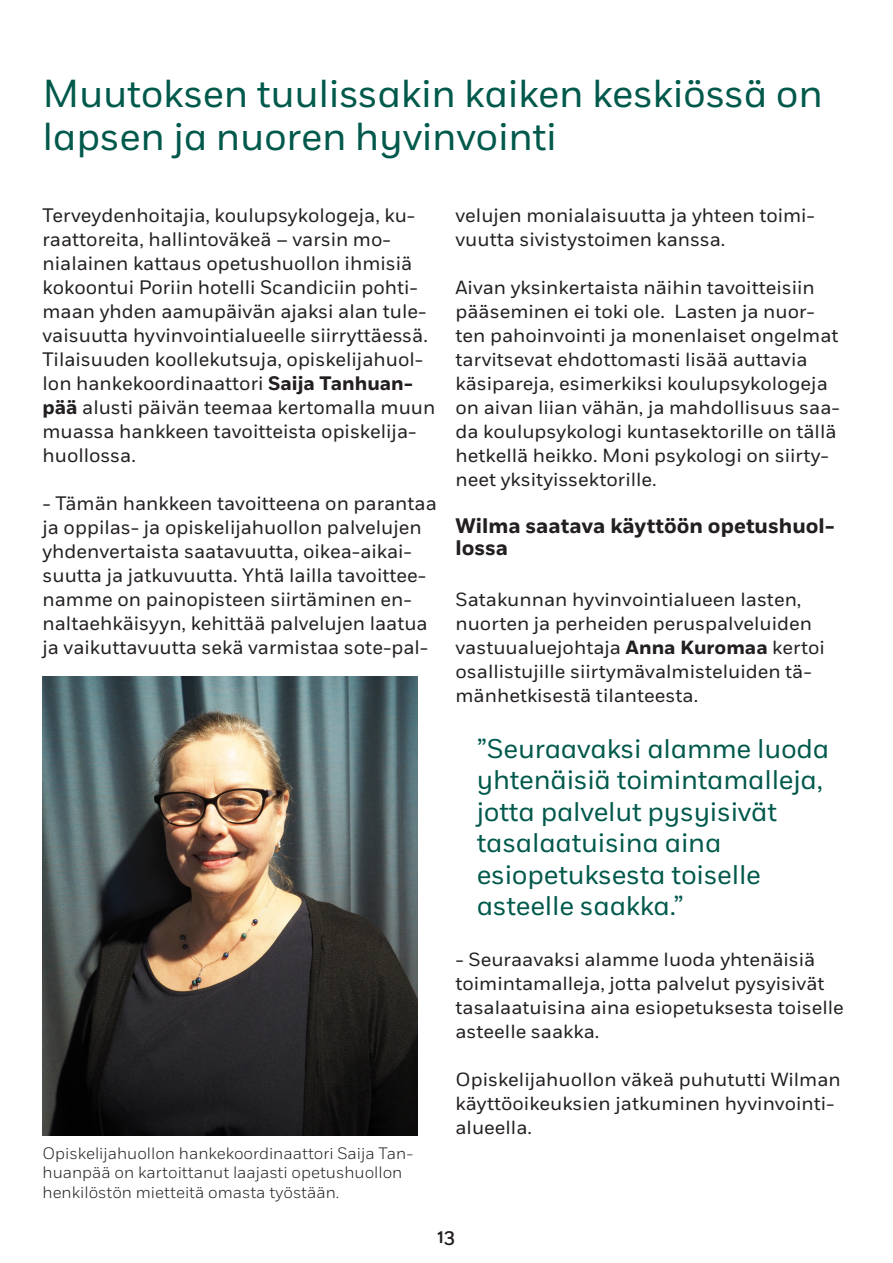
<style>
.page{position:relative;width:893px;height:1263px;background:#fff}
.page>*{position:absolute;margin:0;border:0;box-sizing:border-box;transform-origin:0 0}
.ots{font:39px/43.5px "Fort";letter-spacing:-.01em;color:#00594b}
.nosto{font:27px/31.5px "Fort";letter-spacing:-.01em;color:#00594b}
.vots{font:700 21px/22.5px "Fort";color:#231f20}
.leipis{font:19.5px/24px "Fort";color:#231f20}
.t1{font:500 19.5px "Fort";color:#231f20}
.leipis-2{font:19.05px/24px "Fort";color:#231f20}
.kuvateksti{font:300 16.5px/19.5px "Fort";color:#231f20}
.s1{font-weight:700}
</style>
<div class="page">
<img style="left:43px;top:676px;width:375px;height:459px">
<p class="ots" style="left:43px;top:72px;width:782px">Muutoksen tuulissakin kaiken keskiössä on lapsen ja nuoren hyvinvointi</p>
<p class="leipis" style="left:43px;top:204px;width:394px">Terveydenhoitajia, koulupsykologeja, ku&shy;raattoreita, hallintoväkeä – varsin mo&shy;nialainen kattaus opetushuollon ihmisiä kokoontui Poriin hotelli Scandiciin pohti&shy;maan yhden aamupäivän ajaksi alan tule&shy;vaisuutta hyvinvointialueelle siirryttäessä.<br>Tilaisuuden koollekutsuja, opiskelijahuol&shy;lon hankekoordinaattori <span class="s1">Saija Tanhuan&shy;pää</span> alusti päivän teemaa kertomalla muun muassa hankkeen tavoitteista opiskelija&shy;huollossa.</p>
<p class="leipis" style="left:43px;top:492px;width:396px">- Tämän hankkeen tavoitteena on parantaa ja oppilas- ja opiskelijahuollon palvelujen yhdenvertaista saatavuutta, oikea-aikai&shy;suutta ja jatkuvuutta. Yhtä lailla tavoittee&shy;namme on painopisteen siirtäminen en&shy;naltaehkäisyyn, kehittää palvelujen laatua ja vaikuttavuutta sekä varmistaa sote-pal-</p>
<p class="kuvateksti" style="left:43px;top:1143px;width:372px">Opiskelijahuollon hankekoordinaattori Saija Tan&shy;huanpää on kartoittanut laajasti opetushuollon henkilöstön mietteitä omasta työstään.</p>
<p class="leipis" style="left:455px;top:204px;width:361px">velujen monialaisuutta ja yhteen toimi&shy;vuutta sivistystoimen kanssa.</p>
<p class="leipis-2" style="left:455px;top:276px;width:386px">Aivan yksinkertaista näihin tavoitteisiin pääseminen ei toki ole. Lasten ja nuor&shy;ten pahoinvointi ja monenlaiset ongelmat tarvitsevat ehdottomasti lisää auttavia käsipareja, esimerkiksi koulupsykologeja on aivan liian vähän, ja mahdollisuus saa&shy;da koulupsykologi kuntasektorille on tällä hetkellä heikko. Moni psykologi on siirty&shy;neet yksityissektorille.</p>
<p class="vots" style="left:455px;top:515px;width:381px">Wilma saatava käyttöön opetushuol&shy;lossa</p>
<p class="leipis-2" style="left:455px;top:588px;width:371px">Satakunnan hyvinvointialueen lasten, nuorten ja perheiden peruspalveluiden vastuualuejohtaja <span class="s1">Anna Kuromaa</span> kertoi osallistujille siirtymävalmisteluiden tä&shy;mänhetkisestä tilanteesta.</p>
<p class="nosto" style="left:477px;top:733px;width:354px">”Seuraavaksi alamme luoda yhtenäisiä toimintamalleja, jotta palvelut pysyisivät tasalaatuisina aina esiopetuksesta toiselle asteelle saakka.”</p>
<p class="leipis-2" style="left:455px;top:948px;width:390px">- Seuraavaksi alamme luoda yhtenäisiä toimintamalleja, jotta palvelut pysyisivät tasalaatuisina aina esiopetuksesta toiselle asteelle saakka.</p>
<p class="leipis-2" style="left:455px;top:1068px;width:387px">Opiskelijahuollon väkeä puhututti Wilman käyttöoikeuksien jatkuminen hyvinvointi&shy;alueella.</p>
<p class="t1" style="left:437px;top:1224px;width:19px">13</p>
</div>
